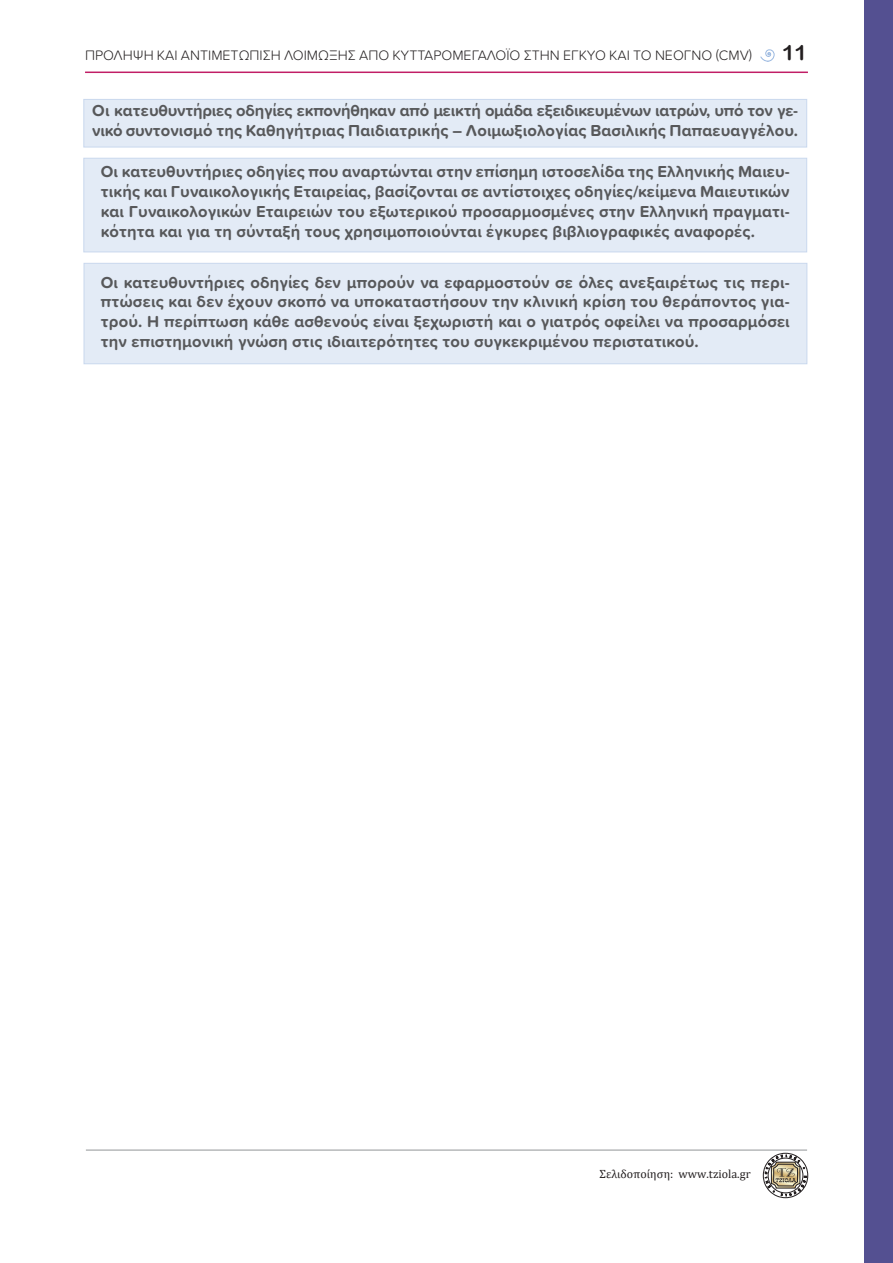
<style>
.page{position:relative;width:893px;height:1263px;background:#fff}
.page>*{position:absolute;margin:0;border:0;box-sizing:border-box;transform-origin:0 0}
.t1{font:21px "Arial Rounded MT Bold";color:#231f20}
.Μεγαλοι_Τίτλοι{font:700 16.5px/19.8px "Proxima Soft";letter-spacing:.01em;color:#57585a;text-align:justify}
.Βασικό{font:700 16.5px/19.8px "Proxima Soft";letter-spacing:.01em;color:#57585a;text-align:justify}
.Μεγαλοι_Τίτλοι-2{font:700 16.5px/19.8px "Proxima Soft";letter-spacing:-.01em;color:#57585a}
.t2{font:300 14.25px "Proxima Soft";color:#231f20}
.t3{font:12px "Cambria";color:#231f20}
</style>
<div class="page">
<hr style="left:85px;top:72px;width:723px;height:1px;background:#c11e66">
<div style="left:864px;top:0;width:29px;height:1263px;background:#545091"></div>
<hr style="left:86px;top:1150px;width:721px;height:1px;background:#939598">
<svg style="left:763px;top:1153px;width:45px;height:45px"></svg>
<svg style="left:760px;top:49px;width:15px;height:13px"></svg>
<div style="left:84px;top:99px;width:723px;height:48px;background:#e3ebf6;border:1px solid #c9d8ee"></div>
<div style="left:84px;top:263px;width:723px;height:101px;background:#e3ebf6;border:1px solid #c9d8ee"></div>
<div style="left:84px;top:158px;width:723px;height:94px;background:#e3ebf6;border:1px solid #c9d8ee"></div>
<p class="t2" style="left:85px;top:45px;width:218px">Πρόληψη και αντιμετώπ ιση λοίμω</p>
<p class="t2" style="left:329px;top:45px;width:123px">ξης απ ό κυτταρομεγ</p>
<p class="t2" style="left:478px;top:45px;width:197px">αλοϊό στην έγ κυο και το νεογ</p>
<p class="t2" style="left:692px;top:45px;width:62px">νό (CMV)</p>
<p class="t1" style="left:782px;top:40px;width:26px">11</p>
<p class="Μεγαλοι_Τίτλοι-2" style="left:92px;top:100px;width:707px">Οι κατευθυντήριες οδηγίες εκπονήθηκαν από μεικτή ομάδα εξειδικευμένων ιατρών, υπό τον γε&shy;νικό συντονισμό της Καθηγήτριας Παιδιατρικής – Λοιμωξιολογίας Βασιλικής Παπαευαγγέλου.</p>
<p class="Μεγαλοι_Τίτλοι" style="left:101px;top:161px;width:690px">Οι κατευθυντήριες οδηγίες που αναρτώνται στην επίσημη ιστοσελίδα της Ελληνικής Μαιευ&shy;τικής και Γυναικολογικής Εταιρείας, βασίζονται σε αντίστοιχες οδηγίες/κείμενα Μαιευτικών και Γυναικολογικών Εταιρειών του εξωτερικού προσαρμοσμένες στην Ελληνική πραγματι&shy;κότητα και για τη σύνταξή τους χρησιμοποιούνται έγκυρες βιβλιογραφικές αναφορές.</p>
<p class="Βασικό" style="left:101px;top:271px;width:690px">Οι κατευθυντήριες οδηγίες δεν μπορούν να εφαρμοστούν σε όλες ανεξαιρέτως τις περι&shy;πτώσεις και δεν έχουν σκοπό να υποκαταστήσουν την κλινική κρίση του θεράποντος για&shy;τρού. Η περίπτωση κάθε ασθενούς είναι ξεχωριστή και ο γιατρός οφείλει να προσαρμόσει την επιστημονική γνώση στις ιδιαιτερότητες του συγκεκριμένου περιστατικού.</p>
<p class="t3" style="left:599px;top:1167px;width:153px">Σελιδοποίηση: www.tziola.gr</p>
</div>
